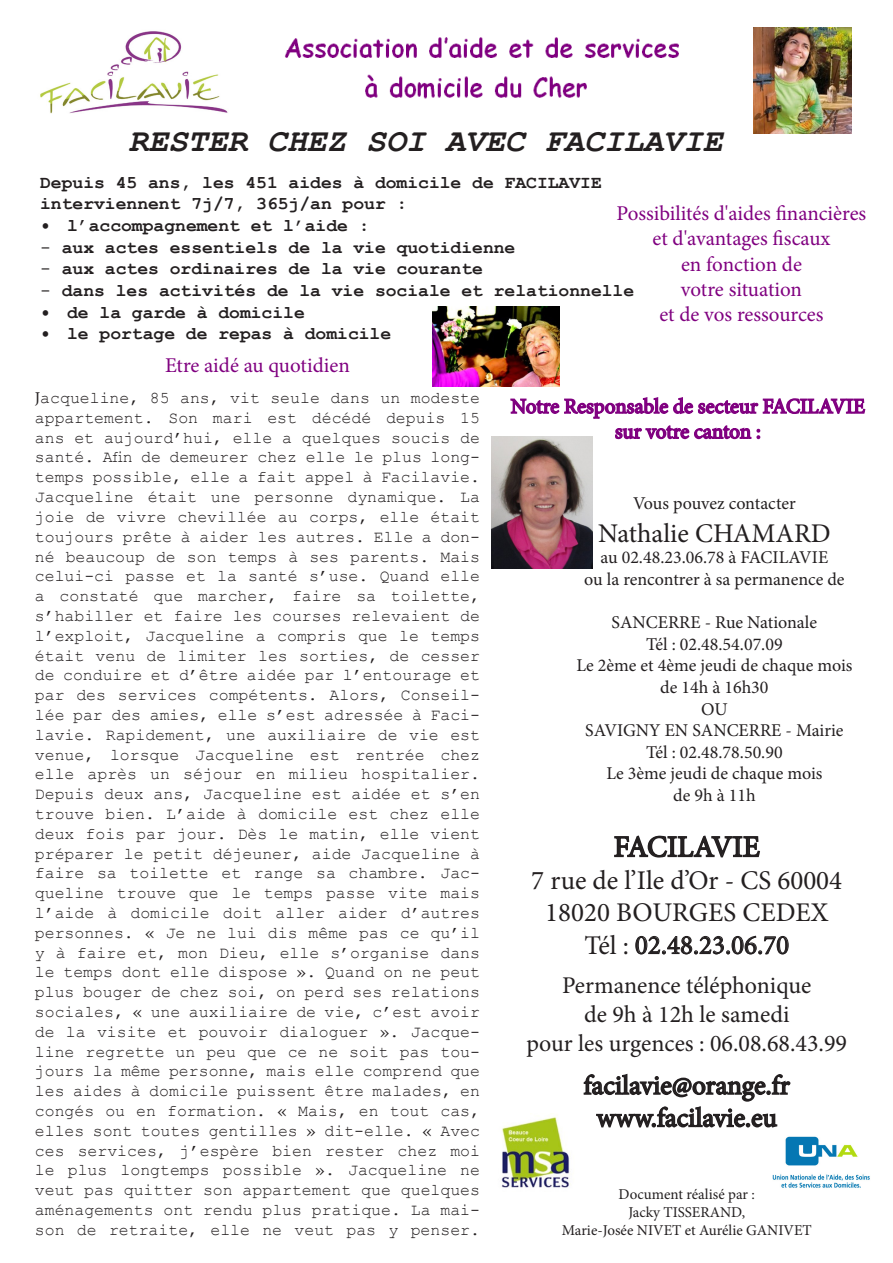
<style>
.page{position:relative;width:893px;height:1263px;background:#fff}
.page>*{position:absolute;margin:0;border:0;box-sizing:border-box;transform-origin:0 0}
.t1{font:italic 700 33px "Courier New";color:#231f20}
.t2{font:30px "Minion Pro";color:#231f20}
.t3{font:27px "Minion Pro";color:#231f20}
.t4{font:24px "Minion Pro";color:#231f20}
.t5{font:21px/25.2px "Minion Pro";color:#800080;text-align:center}
.t6{font:700 18px "Courier New";color:#231f20}
.t7{font:18px "Minion Pro";color:#231f20}
.t8{font:16.5px/19.8px "Courier New";color:#231f20;text-align:justify}
.t9{font:15px "Minion Pro";color:#231f20}
.s1{font-weight:400}
.s2{font-family:"Minion Pro"}
</style>
<div class="page">
<img style="left:772px;top:1136px;width:98px;height:52px">
<img style="left:40px;top:31px;width:188px;height:83px">
<img style="left:284px;top:37px;width:395px;height:21px">
<img style="left:754px;top:28px;width:97px;height:105px">
<img style="left:433px;top:307px;width:127px;height:79px">
<img style="left:365px;top:74px;width:222px;height:25px">
<svg style="left:510px;top:380px;width:356px;height:60px"></svg>
<svg style="left:614px;top:835px;width:146px;height:23px"></svg>
<svg style="left:635px;top:935px;width:154px;height:20px"></svg>
<svg style="left:583px;top:1073px;width:208px;height:55px"></svg>
<img style="left:501px;top:1117px;width:69px;height:71px">
<img style="left:492px;top:437px;width:100px;height:131px">
<p class="t1" style="left:129px;top:118px;width:596px">RESTER CHEZ SOI AVEC FACILAVIE</p>
<p class="t6" style="left:40px;top:171px;width:563px">Depuis 45 ans, les 451 aides à domicile de FACILAVIE</p>
<p class="t6" style="left:40px;top:193px;width:369px">interviennent 7j/7, 365j/an pour :</p>
<p class="t6" style="left:40px;top:214px;width:331px">• l<span class="s1">’</span>accompagnement et l’aide :</p>
<p class="t6" style="left:40px;top:236px;width:477px"><span class="s1">-</span> aux actes essentiels de la vie quotidienne</p>
<p class="t6" style="left:40px;top:258px;width:444px"><span class="s1">-</span> aux actes ordinaires de la vie courante</p>
<p class="t6" style="left:40px;top:279px;width:596px"><span class="s1">-</span> dans les activités de la vie sociale et relationnelle</p>
<p class="t6" style="left:40px;top:301px;width:266px">• de la garde à domicile</p>
<p class="t6" style="left:40px;top:322px;width:353px">• le portage de repas à domicile</p>
<p class="t5" style="left:617px;top:201px;width:251px">Possibilités d'aides financières et d'avantages fiscaux<br>en fonction de<br>votre situation<br>et de vos ressources</p>
<p class="t5" style="left:165px;top:353px;width:186px">Etre aidé au quotidien</p>
<p class="t8" style="left:35px;top:387px;width:447px"><span class="s2">J</span>acqueline, 85 ans, vit seule dans un modeste appartement. Son mari est décédé depuis 15 ans et aujourd’hui, elle a quelques soucis de santé. Afin de demeurer chez elle le plus long&shy;temps possible, elle a fait appel à Facilavie.</p>
<p class="t8" style="left:35px;top:486px;width:447px">Jacqueline était une personne dynamique. La joie de vivre chevillée au corps, elle était toujours prête à aider les autres. Elle a don&shy;né beaucoup de son temps à ses parents. Mais celui-ci passe et la santé s’use. Quand elle a constaté que marcher, faire sa toilette, s’habiller et faire les courses relevaient de l’exploit, Jacqueline a compris que le temps était venu de limiter les sorties, de cesser de conduire et d’être aidée par l’entourage et par des services compétents. Alors, Conseil&shy;lée par des amies, elle s’est adressée à Faci&shy;lavie. Rapidement, une auxiliaire de vie est venue, lorsque Jacqueline est rentrée chez elle après un séjour en milieu hospitalier.</p>
<p class="t8" style="left:35px;top:783px;width:447px">Depuis deux ans, Jacqueline est aidée et s’en trouve bien. L’aide à domicile est chez elle deux fois par jour. Dès le matin, elle vient préparer le petit déjeuner, aide Jacqueline à faire sa toilette et range sa chambre. Jac&shy;queline trouve que le temps passe vite mais l’aide à domicile doit aller aider d’autres personnes. « Je ne lui dis même pas ce qu’il y à faire et, mon Dieu, elle s’organise dans le temps dont elle dispose ». Quand on ne peut plus bouger de chez soi, on perd ses relations sociales, « une auxiliaire de vie, c’est avoir de la visite et pouvoir dialoguer ». Jacque&shy;line regrette un peu que ce ne soit pas tou&shy;jours la même personne, mais elle comprend que les aides à domicile puissent être malades, en congés ou en formation. « Mais, en tout cas, elles sont toutes gentilles » dit-elle. « Avec ces services, j’espère bien rester chez moi le plus longtemps possible ». Jacqueline ne veut pas quitter son appartement que quelques aménagements ont rendu plus pratique. La mai&shy;son de retraite, elle ne veut pas y penser.</p>
<p class="t5" style="left:511px;top:394px;width:356px">Notre Responsable de secteur FACILAVIE</p>
<p class="t5" style="left:615px;top:419px;width:147px">sur votre canton :</p>
<p class="t7" style="left:633px;top:492px;width:164px">Vous pouvez contacter</p>
<p class="t3" style="left:598px;top:515px;width:234px">Nathalie CHAMARD</p>
<p class="t7" style="left:600px;top:546px;width:229px">au 02.48.23.06.78 à FACILAVIE</p>
<p class="t7" style="left:584px;top:567px;width:262px">ou la rencontrer à sa permanence de</p>
<p class="t7" style="left:612px;top:610px;width:207px">SANCERRE - Rue Nationale</p>
<p class="t7" style="left:646px;top:632px;width:138px">Tél : 02.48.54.07.09</p>
<p class="t7" style="left:576px;top:654px;width:278px">Le 2ème et 4ème jeudi de chaque mois</p>
<p class="t7" style="left:660px;top:675px;width:110px">de 14h à 16h30</p>
<p class="t7" style="left:701px;top:697px;width:28px">OU</p>
<p class="t7" style="left:585px;top:718px;width:260px">SAVIGNY EN SANCERRE - Mairie</p>
<p class="t7" style="left:646px;top:740px;width:138px">Tél : 02.48.78.50.90</p>
<p class="t7" style="left:606px;top:762px;width:218px">Le 3ème jeudi de chaque mois</p>
<p class="t7" style="left:673px;top:783px;width:84px">de 9h à 11h</p>
<p class="t2" style="left:614px;top:827px;width:148px">FACILAVIE</p>
<p class="t3" style="left:531px;top:862px;width:312px">7 rue de l’Ile d’Or - CS 60004</p>
<p class="t3" style="left:545px;top:894px;width:285px">18020 BOURGES CEDEX</p>
<p class="t3" style="left:584px;top:927px;width:206px">Tél : 02.48.23.06.70</p>
<p class="t4" style="left:562px;top:969px;width:251px">Permanence téléphonique</p>
<p class="t4" style="left:584px;top:998px;width:207px">de 9h à 12h le samedi</p>
<p class="t4" style="left:526px;top:1027px;width:322px">pour les urgences : 06.08.68.43.99</p>
<p class="t3" style="left:584px;top:1067px;width:208px">facilavie@orange.fr</p>
<p class="t3" style="left:597px;top:1100px;width:182px">www.facilavie.eu</p>
<p class="t9" style="left:619px;top:1184px;width:138px">Document réalisé par :</p>
<p class="t9" style="left:628px;top:1202px;width:118px">Jacky TISSERAND,</p>
<p class="t9" style="left:562px;top:1220px;width:251px">Marie-Josée NIVET et Aurélie GANIVET</p>
</div>
